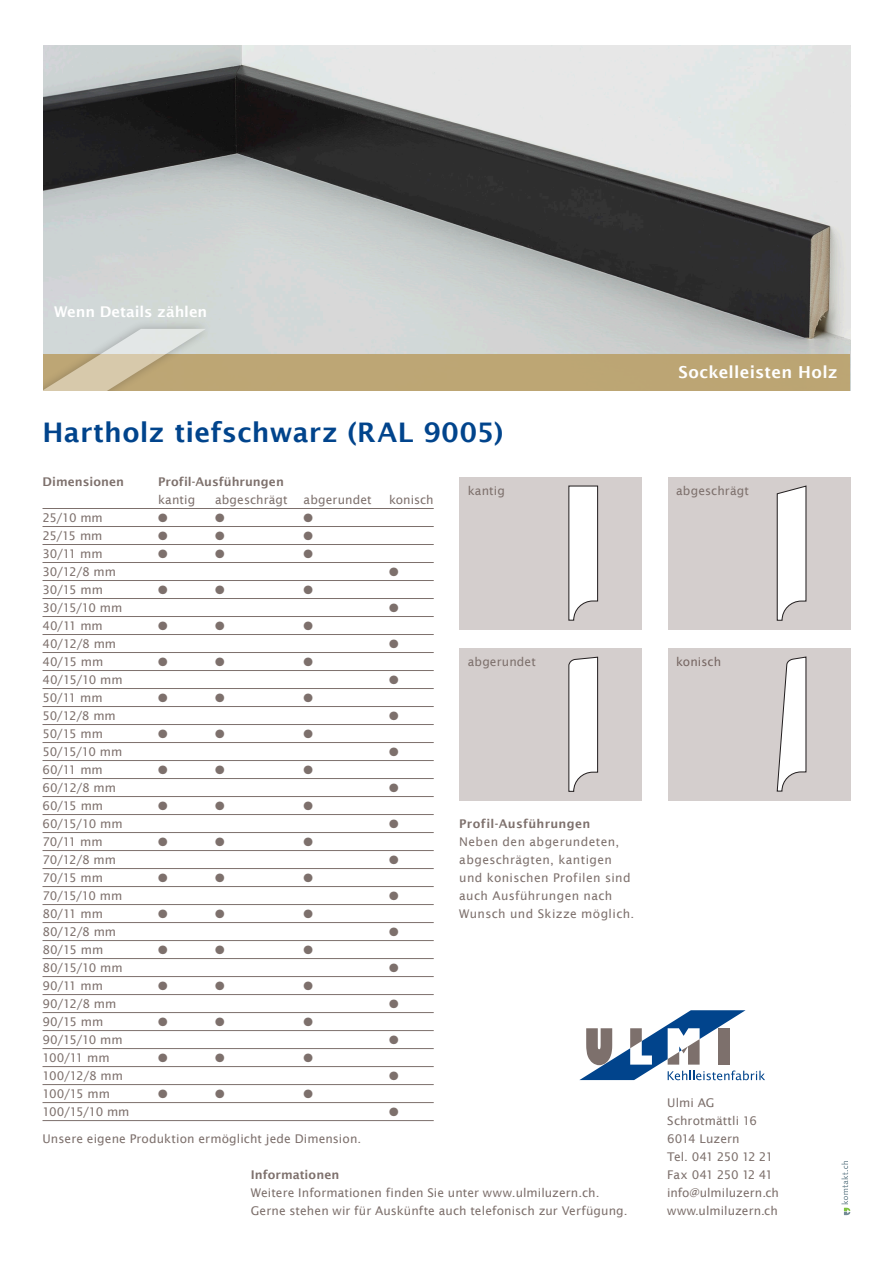
<style>
.page{position:relative;width:893px;height:1263px;background:#fff}
.page>*{position:absolute;margin:0;border:0;box-sizing:border-box;transform-origin:0 0}
.t1{font:600 27px "Lucida Sans";letter-spacing:.01em;color:#01448c}
.t2{font:600 16.5px "Lucida Sans";letter-spacing:.015em;color:#fff}
.t3{font:600 14.85px "Lucida Sans";letter-spacing:-.005em;color:#fff}
.t4{font:12px/18px "Lucida Sans";letter-spacing:.005em;color:#7d706c}
.t5{font:12px/18px "Lucida Sans";letter-spacing:.035em;color:#7d706c}
.t6{font:600 12px "Lucida Sans";letter-spacing:.005em;color:#7d706c}
.t7{font:600 12px "Lucida Sans";letter-spacing:.025em;color:#7d706c}
.t8{font:12px "Lucida Sans";letter-spacing:.005em;color:#766662}
</style>
<div class="page">
<img style="left:43px;top:45px;width:807px;height:310px">
<hr style="left:43px;top:508px;width:391px;height:1px;background:#7d706c">
<hr style="left:43px;top:526px;width:391px;height:1px;background:#7d706c">
<hr style="left:43px;top:544px;width:391px;height:1px;background:#7d706c">
<hr style="left:43px;top:562px;width:391px;height:1px;background:#7d706c">
<hr style="left:43px;top:580px;width:391px;height:1px;background:#7d706c">
<hr style="left:43px;top:598px;width:391px;height:1px;background:#7d706c">
<hr style="left:43px;top:616px;width:391px;height:1px;background:#7d706c">
<hr style="left:43px;top:634px;width:391px;height:1px;background:#7d706c">
<hr style="left:43px;top:652px;width:391px;height:1px;background:#7d706c">
<hr style="left:43px;top:670px;width:391px;height:1px;background:#7d706c">
<hr style="left:43px;top:688px;width:391px;height:1px;background:#7d706c">
<hr style="left:43px;top:706px;width:391px;height:1px;background:#7d706c">
<hr style="left:43px;top:724px;width:391px;height:1px;background:#7d706c">
<hr style="left:43px;top:742px;width:391px;height:1px;background:#7d706c">
<hr style="left:43px;top:760px;width:391px;height:1px;background:#7d706c">
<hr style="left:43px;top:778px;width:391px;height:1px;background:#7d706c">
<hr style="left:43px;top:796px;width:391px;height:1px;background:#7d706c">
<hr style="left:43px;top:814px;width:391px;height:1px;background:#7d706c">
<hr style="left:43px;top:832px;width:391px;height:1px;background:#7d706c">
<hr style="left:43px;top:850px;width:391px;height:1px;background:#7d706c">
<hr style="left:43px;top:868px;width:391px;height:1px;background:#7d706c">
<hr style="left:43px;top:886px;width:391px;height:1px;background:#7d706c">
<hr style="left:43px;top:904px;width:391px;height:1px;background:#7d706c">
<hr style="left:43px;top:922px;width:391px;height:1px;background:#7d706c">
<hr style="left:43px;top:940px;width:391px;height:1px;background:#7d706c">
<hr style="left:43px;top:958px;width:391px;height:1px;background:#7d706c">
<hr style="left:43px;top:976px;width:391px;height:1px;background:#7d706c">
<hr style="left:43px;top:994px;width:391px;height:1px;background:#7d706c">
<hr style="left:43px;top:1012px;width:391px;height:1px;background:#7d706c">
<hr style="left:43px;top:1030px;width:391px;height:1px;background:#7d706c">
<hr style="left:43px;top:1048px;width:391px;height:1px;background:#7d706c">
<hr style="left:43px;top:1066px;width:391px;height:1px;background:#7d706c">
<hr style="left:43px;top:1084px;width:391px;height:1px;background:#7d706c">
<hr style="left:43px;top:1102px;width:391px;height:1px;background:#7d706c">
<hr style="left:43px;top:1120px;width:391px;height:1px;background:#7d706c">
<svg style="left:579px;top:1010px;width:186px;height:70px"></svg>
<div style="left:459px;top:477px;width:183px;height:153px;background:#d4cecd"></div>
<div style="left:668px;top:477px;width:182px;height:153px;background:#d4cecd"></div>
<div style="left:668px;top:648px;width:182px;height:153px;background:#d4cecd"></div>
<div style="left:459px;top:648px;width:183px;height:153px;background:#d4cecd"></div>
<svg style="left:568px;top:485px;width:31px;height:136px;background:#e8e7e7"></svg>
<svg style="left:776px;top:485px;width:31px;height:136px;background:#e7e5e5"></svg>
<svg style="left:776px;top:656px;width:31px;height:136px"></svg>
<svg style="left:568px;top:656px;width:31px;height:136px;background:#e7e6e6"></svg>
<div style="left:43px;top:355px;width:807px;height:50px;background:#bda674"></div>
<div style="left:0;top:319px;width:214px;height:103px;background:#231f20;opacity:.75"></div>
<svg style="left:43px;top:329px;width:163px;height:61px"></svg>
<div style="left:0;top:0;width:43px;height:406px;background:#fff"></div>
<div style="left:0;top:390px;width:880px;height:55px;background:#fff"></div>
<svg style="left:841px;top:1161px;width:9px;height:54px"></svg>
<p class="t3" style="left:54px;top:303px;width:155px">Wenn Details zählen</p>
<h1 class="t1" style="left:43px;top:417px;width:462px">Hartholz tiefschwarz (RAL 9005)</h1>
<h2 class="t2" style="left:678px;top:363px;width:161px">Sockelleisten Holz</h2>
<p class="t6" style="left:43px;top:475px;width:83px">Dimensionen</p>
<p class="t6" style="left:158px;top:475px;width:127px">Profil-Ausführungen</p>
<p class="t4" style="left:158px;top:491px;width:39px">kantig</p>
<p class="t4" style="left:215px;top:491px;width:74px">abgeschrägt</p>
<p class="t4" style="left:304px;top:491px;width:70px">abgerundet</p>
<p class="t4" style="left:389px;top:491px;width:46px">konisch</p>
<p class="t4" style="left:43px;top:509px;width:62px">25/10 mm</p>
<p class="t4" style="left:43px;top:527px;width:61px">25/15 mm</p>
<p class="t4" style="left:43px;top:545px;width:62px">30/11 mm</p>
<p class="t4" style="left:43px;top:563px;width:75px">30/12/8 mm</p>
<p class="t4" style="left:43px;top:581px;width:62px">30/15 mm</p>
<p class="t4" style="left:43px;top:599px;width:81px">30/15/10 mm</p>
<p class="t4" style="left:43px;top:617px;width:62px">40/11 mm</p>
<p class="t4" style="left:43px;top:635px;width:75px">40/12/8 mm</p>
<p class="t4" style="left:43px;top:653px;width:62px">40/15 mm</p>
<p class="t4" style="left:43px;top:671px;width:82px">40/15/10 mm</p>
<p class="t4" style="left:43px;top:689px;width:62px">50/11 mm</p>
<p class="t4" style="left:43px;top:707px;width:75px">50/12/8 mm</p>
<p class="t4" style="left:43px;top:725px;width:62px">50/15 mm</p>
<p class="t4" style="left:43px;top:743px;width:81px">50/15/10 mm</p>
<p class="t4" style="left:43px;top:761px;width:62px">60/11 mm</p>
<p class="t4" style="left:43px;top:779px;width:75px">60/12/8 mm</p>
<p class="t4" style="left:43px;top:797px;width:62px">60/15 mm</p>
<p class="t4" style="left:43px;top:815px;width:82px">60/15/10 mm</p>
<p class="t4" style="left:43px;top:833px;width:62px">70/11 mm</p>
<p class="t4" style="left:43px;top:851px;width:75px">70/12/8 mm</p>
<p class="t4" style="left:43px;top:869px;width:62px">70/15 mm</p>
<p class="t4" style="left:43px;top:887px;width:81px">70/15/10 mm</p>
<p class="t4" style="left:43px;top:905px;width:62px">80/11 mm</p>
<p class="t4" style="left:43px;top:923px;width:75px">80/12/8 mm</p>
<p class="t4" style="left:43px;top:941px;width:62px">80/15 mm</p>
<p class="t4" style="left:43px;top:959px;width:82px">80/15/10 mm</p>
<p class="t4" style="left:43px;top:977px;width:62px">90/11 mm</p>
<p class="t4" style="left:43px;top:995px;width:75px">90/12/8 mm</p>
<p class="t4" style="left:43px;top:1013px;width:62px">90/15 mm</p>
<p class="t4" style="left:43px;top:1031px;width:82px">90/15/10 mm</p>
<p class="t4" style="left:43px;top:1049px;width:69px">100/11 mm</p>
<p class="t4" style="left:43px;top:1067px;width:82px">100/12/8 mm</p>
<p class="t4" style="left:43px;top:1085px;width:69px">100/15 mm</p>
<p class="t4" style="left:43px;top:1103px;width:88px">100/15/10 mm</p>
<p class="t4" style="left:468px;top:482px;width:39px">kantig</p>
<p class="t4" style="left:676px;top:482px;width:74px">abgeschrägt</p>
<p class="t4" style="left:468px;top:653px;width:70px">abgerundet</p>
<p class="t8" style="left:676px;top:655px;width:47px">konisch</p>
<p class="t7" style="left:459px;top:817px;width:133px">Profil-Ausführungen</p>
<p class="t5" style="left:459px;top:833px;width:177px">Neben den abgerundeten, abgeschrägten, kantigen und konischen Profilen sind auch Ausführungen nach<br>Wunsch und Skizze möglich.</p>
<p class="t4" style="left:667px;top:1094px;width:113px">Ulmi AG<br>Schrotmättli 16<br>6014 Luzern<br>Tel. 041 250 12 21<br>Fax 041 250 12 41 info@ulmiluzern.ch www.ulmiluzern.ch</p>
<p class="t4" style="left:43px;top:1130px;width:320px">Unsere eigene Produktion ermöglicht jede Dimension.</p>
<p class="t6" style="left:251px;top:1168px;width:90px">Informationen</p>
<p class="t4" style="left:251px;top:1184px;width:378px">Weitere Informationen finden Sie unter www.ulmiluzern.ch.<br>Gerne stehen wir für Auskünfte auch telefonisch zur Verfügung.</p>
</div>
